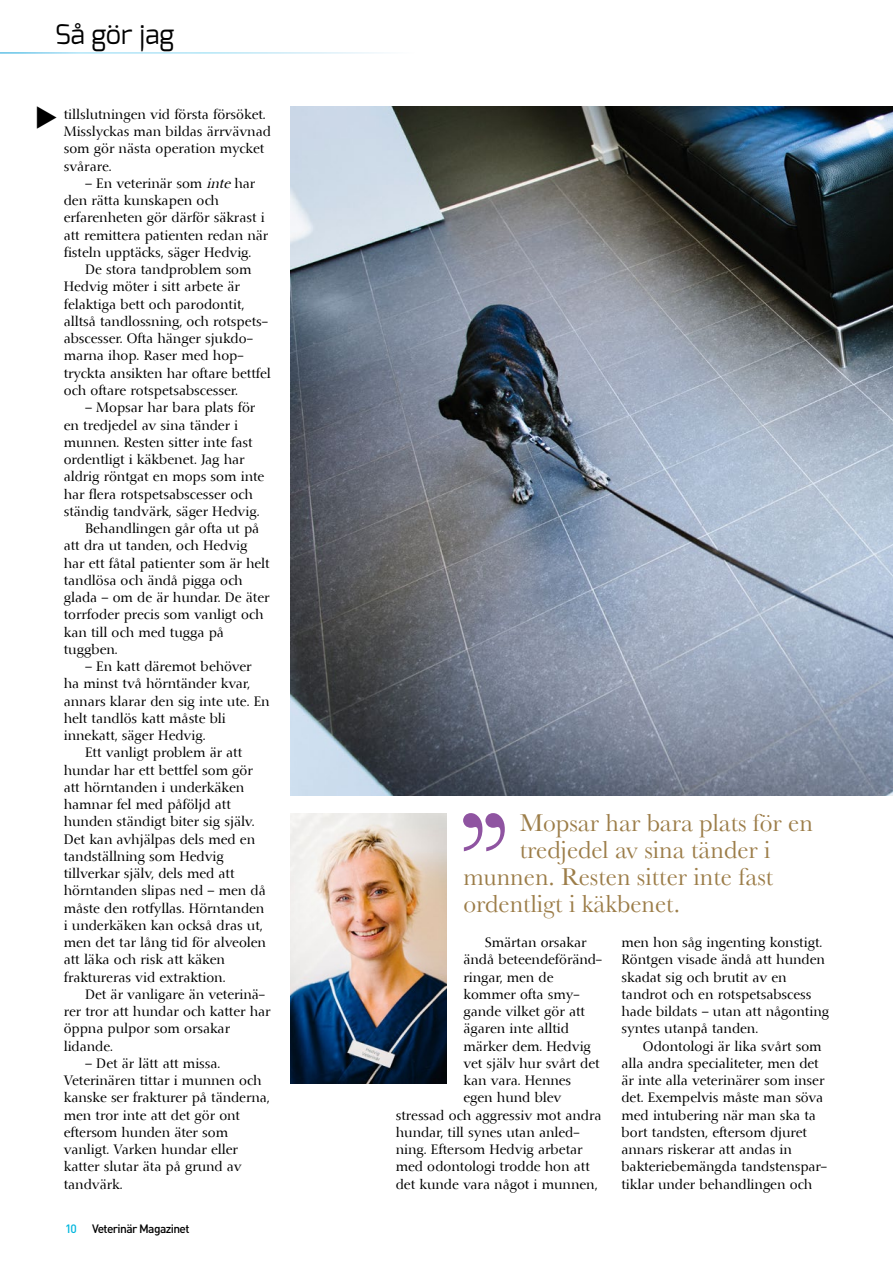
<style>
.page{position:relative;width:893px;height:1263px;background:#fff}
.page>*{position:absolute;margin:0;border:0;box-sizing:border-box;transform-origin:0 0}
.t1{font:27px "Exo";color:#000}
.t2{font:25.5px "Baskerville";color:#9c7d49}
.t3{font:13.5px/17.2px "Nofret";color:#000}
.t4{font:500 12px "DIN Pro";letter-spacing:-.05em;color:#000}
.t5{font:500 12px "DIN Pro";color:#00b6dd}
.s1{font-style:italic}
</style>
<div class="page">
<img style="left:290px;top:106px;width:603px;height:690px">
<svg style="left:463px;top:813px;width:42px;height:38px"></svg>
<img style="left:290px;top:813px;width:156px;height:270px">
<h1 class="t1" style="left:55px;top:17px;width:121px">Så gör jag</h1>
<p class="t3" style="left:64px;top:106px;width:209px;text-indent:-29px">◆ tillslutningen vid första försöket.<br>Misslyckas man bildas ärrvävnad som gör nästa operation mycket svårare.</p>
<p class="t3" style="left:64px;top:175px;width:206px;text-indent:21px">– En veterinär som <span class="s1">inte</span>har den rätta kunskapen och erfarenheten gör därför säkrast i att remittera patienten redan när fisteln upptäcks, säger Hedvig.</p>
<p class="t3" style="left:64px;top:261px;width:209px;text-indent:21px">De stora tandproblem som<br>Hedvig möter i sitt arbete är felaktiga bett och parodontit, alltså tandlossning, och rotspets&shy;abscesser. Ofta hänger sjukdo&shy;marna ihop. Raser med hop&shy;tryckta ansikten har oftare bettfel och oftare rotspetsabscesser.</p>
<p class="t3" style="left:85px;top:399px;width:172px">– Mopsar har bara plats för</p>
<p class="t3" style="left:64px;top:416px;width:176px">en tredjedel av sina tänder i</p>
<p class="t3" style="left:64px;top:434px;width:190px">munnen. Resten sitter inte fast</p>
<p class="t3" style="left:64px;top:451px;width:182px">ordentligt i käkbenet. Jag har</p>
<p class="t3" style="left:64px;top:468px;width:202px">aldrig röntgat en mops som inte</p>
<p class="t3" style="left:64px;top:485px;width:191px">har flera rotspetsabscesser och</p>
<p class="t3" style="left:64px;top:503px;width:197px">ständig tandvärk, säger Hedvig.</p>
<p class="t3" style="left:85px;top:520px;width:176px">Behandlingen går ofta ut på</p>
<p class="t3" style="left:64px;top:537px;width:185px">att dra ut tanden, och Hedvig</p>
<p class="t3" style="left:64px;top:554px;width:207px">har ett fåtal patienter som är helt</p>
<p class="t3" style="left:64px;top:572px;width:180px">tandlösa och ändå pigga och</p>
<p class="t3" style="left:64px;top:589px;width:207px">glada – om de är hundar. De äter</p>
<p class="t3" style="left:64px;top:606px;width:201px">torrfoder precis som vanligt och</p>
<p class="t3" style="left:64px;top:623px;width:162px">kan till och med tugga på</p>
<p class="t3" style="left:64px;top:641px;width:55px">tuggben.</p>
<p class="t3" style="left:85px;top:658px;width:168px">– En katt däremot behöver</p>
<p class="t3" style="left:64px;top:675px;width:188px">ha minst två hörntänder kvar,</p>
<p class="t3" style="left:64px;top:692px;width:207px">annars klarar den sig inte ute. En</p>
<p class="t3" style="left:64px;top:710px;width:164px">helt tandlös katt måste bli</p>
<p class="t3" style="left:64px;top:727px;width:143px">innekatt, säger Hedvig.</p>
<p class="t3" style="left:85px;top:744px;width:159px">Ett vanligt problem är att</p>
<p class="t3" style="left:64px;top:761px;width:191px">hundar har ett bettfel som gör</p>
<p class="t3" style="left:64px;top:779px;width:182px">att hörntanden i underkäken</p>
<p class="t3" style="left:64px;top:796px;width:169px">hamnar fel med påföljd att</p>
<p class="t3" style="left:64px;top:813px;width:192px">hunden ständigt biter sig själv.</p>
<p class="t3" style="left:64px;top:830px;width:193px">Det kan avhjälpas dels med en</p>
<p class="t3" style="left:64px;top:848px;width:162px">tandställning som Hedvig</p>
<p class="t3" style="left:64px;top:865px;width:172px">tillverkar själv, dels med att</p>
<p class="t3" style="left:64px;top:882px;width:203px">hörntanden slipas ned – men då</p>
<p class="t3" style="left:64px;top:899px;width:202px">måste den rotfyllas. Hörntanden</p>
<p class="t3" style="left:64px;top:917px;width:200px">i underkäken kan också dras ut,</p>
<p class="t3" style="left:64px;top:934px;width:204px">men det tar lång tid för alveolen</p>
<p class="t3" style="left:64px;top:951px;width:163px">att läka och risk att käken</p>
<p class="t3" style="left:64px;top:969px;width:163px">fraktureras vid extraktion.</p>
<p class="t3" style="left:85px;top:986px;width:182px">Det är vanligare än veterinä-</p>
<p class="t3" style="left:64px;top:1003px;width:208px">rer tror att hundar och katter har</p>
<p class="t3" style="left:64px;top:1020px;width:168px">öppna pulpor som orsakar</p>
<p class="t3" style="left:64px;top:1038px;width:51px">lidande.</p>
<p class="t3" style="left:64px;top:1055px;width:207px;text-indent:21px">– Det är lätt att missa.<br>Veterinären tittar i munnen och kanske ser frakturer på tänderna, men tror inte att det gör ont eftersom hunden äter som vanligt. Varken hundar eller katter slutar äta på grund av tandvärk.</p>
<p class="t5" style="left:65px;top:1221px;width:13px">10</p>
<p class="t4" style="left:92px;top:1221px;width:99px">Veterinär Magazinet</p>
<h2 class="t2" style="left:520px;top:808px;width:295px">Mopsar har bara plats för en</h2>
<h2 class="t2" style="left:520px;top:835px;width:252px">tredjedel av sina tänder i</h2>
<h2 class="t2" style="left:463px;top:862px;width:311px">munnen. Resten sitter inte fast</h2>
<h2 class="t2" style="left:463px;top:889px;width:218px">ordentligt i käkbenet.</h2>
<p class="t3" style="left:485px;top:934px;width:103px">Smärtan orsakar</p>
<p class="t3" style="left:463px;top:951px;width:140px">ändå beteendeföränd-</p>
<p class="t3" style="left:463px;top:968px;width:92px">ringar, men de</p>
<p class="t3" style="left:463px;top:986px;width:118px">kommer ofta smy-</p>
<p class="t3" style="left:463px;top:1003px;width:123px">gande vilket gör att</p>
<p class="t3" style="left:463px;top:1020px;width:107px">ägaren inte alltid</p>
<p class="t3" style="left:463px;top:1037px;width:129px">märker dem. Hedvig</p>
<p class="t3" style="left:463px;top:1055px;width:138px">vet själv hur svårt det</p>
<p class="t3" style="left:463px;top:1072px;width:109px">kan vara. Hennes</p>
<p class="t3" style="left:463px;top:1089px;width:99px">egen hund blev</p>
<p class="t3" style="left:396px;top:1106px;width:207px">stressad och aggressiv mot andra</p>
<p class="t3" style="left:396px;top:1124px;width:185px">hundar, till synes utan anled-</p>
<p class="t3" style="left:396px;top:1141px;width:188px">ning. Eftersom Hedvig arbetar</p>
<p class="t3" style="left:396px;top:1158px;width:196px">med odontologi trodde hon att</p>
<p class="t3" style="left:396px;top:1175px;width:203px">det kunde vara något i munnen,</p>
<p class="t3" style="left:621px;top:934px;width:209px">men hon såg ingenting konstigt.<br>Röntgen visade ändå att hunden skadat sig och brutit av en tandrot och en rotspetsabscess hade bildats – utan att någonting syntes utanpå tanden.</p>
<p class="t3" style="left:621px;top:1037px;width:207px;text-indent:21px">Odontologi är lika svårt som alla andra specialiteter, men det är inte alla veterinärer som inser det. Exempelvis måste man söva med intubering när man ska ta bort tandsten, eftersom djuret annars riskerar att andas in bakteriebemängda tandstenspar&shy;tiklar under behandlingen och</p>
</div>
